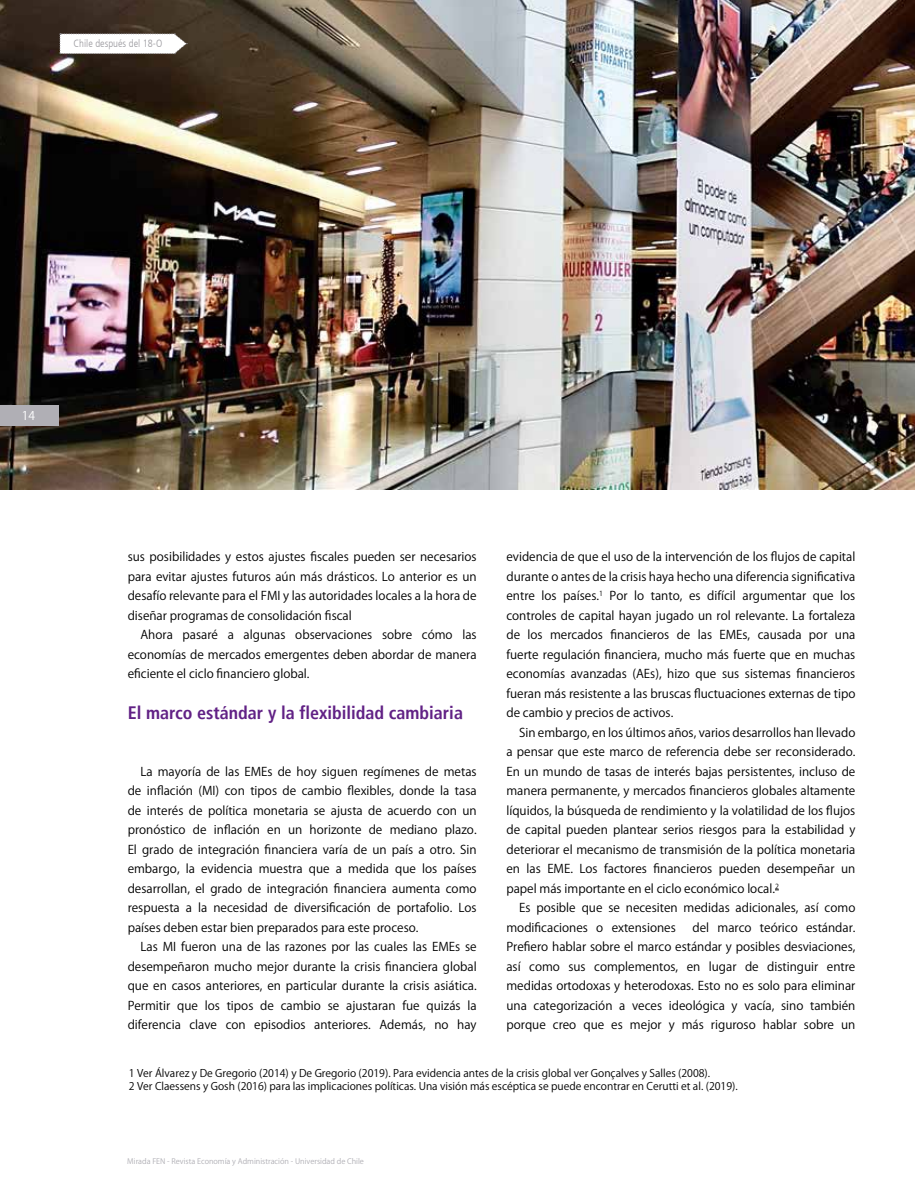
<style>
.page{position:relative;width:915px;height:1191px;background:#fff}
.page>*{position:absolute;margin:0;border:0;box-sizing:border-box;transform-origin:0 0}
.t1{font:700 condensed 18px "Frutiger LT";color:#612185}
.t2{font:12px/19.5px "Koz Go Pr 6 N";color:#000;text-align:justify}
.t3{font:12px "Koz Go Pr 6 N";color:#fff}
.t4{font:10.5px/13.5px "Koz Go Pr 6 N";color:#000}
.t5{font:300 condensed 10.5px "Frutiger LT";color:#9c9ba0}
.t6{font:7.5px "Koz Go Pr 6 N";color:#b0afb5}
</style>
<div class="page">
<img style="left:0;top:0;width:914px;height:489px">
<div style="left:0;top:405px;width:59px;height:21px;background:#b0afb5"></div>
<svg style="left:60px;top:33px;width:127px;height:21px"></svg>
<p class="t5" style="left:74px;top:37px;width:90px">Chile después del 18-O</p>
<p class="t3" style="left:22px;top:409px;width:15px">14</p>
<p class="t2" style="left:128px;top:547px;width:350px">sus posibilidades y estos ajustes fiscales pueden ser necesarios para evitar ajustes futuros aún más drásticos. Lo anterior es un desafío relevante para el FMI y las autoridades locales a la hora de diseñar programas de consolidación fiscal</p>
<p class="t2" style="left:128px;top:625px;width:350px;text-indent:13px">Ahora pasaré a algunas observaciones sobre cómo las economías de mercados emergentes deben abordar de manera eficiente el ciclo financiero global.</p>
<h1 class="t1" style="left:128px;top:702px;width:337px">El marco estándar y la flexibilidad cambiaria</h1>
<p class="t2" style="left:506px;top:547px;width:350px">evidencia de que el uso de la intervención de los flujos de capital durante o antes de la crisis haya hecho una diferencia significativa entre los países.<sup>1</sup> Por lo tanto, es difícil argumentar que los controles de capital hayan jugado un rol relevante. La fortaleza de los mercados financieros de las EMEs, causada por una fuerte regulación financiera, mucho más fuerte que en muchas economías avanzadas (AEs), hizo que sus sistemas financieros fueran más resistente a las bruscas fluctuaciones externas de tipo de cambio y precios de activos.</p>
<p class="t2" style="left:506px;top:723px;width:350px;text-indent:13px">Sin embargo, en los últimos años, varios desarrollos han llevado a pensar que este marco de referencia debe ser reconsiderado.<br>En un mundo de tasas de interés bajas persistentes, incluso de manera permanente, y mercados financieros globales altamente líquidos, la búsqueda de rendimiento y la volatilidad de los flujos de capital pueden plantear serios riesgos para la estabilidad y deteriorar el mecanismo de transmisión de la política monetaria en las EME. Los factores financieros pueden desempeñar un papel más importante en el ciclo económico local.<sup>2</sup></p>
<p class="t2" style="left:506px;top:898px;width:350px;text-indent:13px">Es posible que se necesiten medidas adicionales, así como modificaciones o extensiones</p>
<p class="t2" style="left:128px;top:762px;width:350px;text-indent:13px">La mayoría de las EMEs de hoy siguen regímenes de metas de inflación (MI) con tipos de cambio flexibles, donde la tasa de interés de política monetaria se ajusta de acuerdo con un pronóstico de inflación en un horizonte de mediano plazo.<br>El grado de integración financiera varía de un país a otro. Sin embargo, la evidencia muestra que a medida que los países desarrollan, el grado de integración financiera aumenta como respuesta a la necesidad de diversificación de portafolio. Los países deben estar bien preparados para este proceso.</p>
<p class="t2" style="left:128px;top:937px;width:350px;text-indent:13px">Las MI fueron una de las razones por las cuales las EMEs se desempeñaron mucho mejor durante la crisis financiera global que en casos anteriores, en particular durante la crisis asiática.<br>Permitir que los tipos de cambio se ajustaran fue quizás la diferencia clave con episodios anteriores. Además, no hay</p>
<p class="t2" style="left:506px;top:918px;width:350px;text-indent:186px">del marco teórico estándar.<br>Prefiero hablar sobre el marco estándar y posibles desviaciones, así como sus complementos, en lugar de distinguir entre medidas ortodoxas y heterodoxas. Esto no es solo para eliminar una categorización a veces ideológica y vacía, sino también porque creo que es mejor y más riguroso hablar sobre un</p>
<p class="t4" style="left:129px;top:1066px;width:610px">1 Ver Álvarez y De Gregorio (2014) y De Gregorio (2019). Para evidencia antes de la crisis global ver Gonçalves y Salles (2008).<br>2 Ver Claessens y Gosh (2016) para las implicaciones políticas. Una visión más escéptica se puede encontrar en Cerutti et al. (2019).</p>
<p class="t6" style="left:127px;top:1157px;width:238px">Mirada FEN - Revista Economía y Administración - Universidad de Chile</p>
</div>
